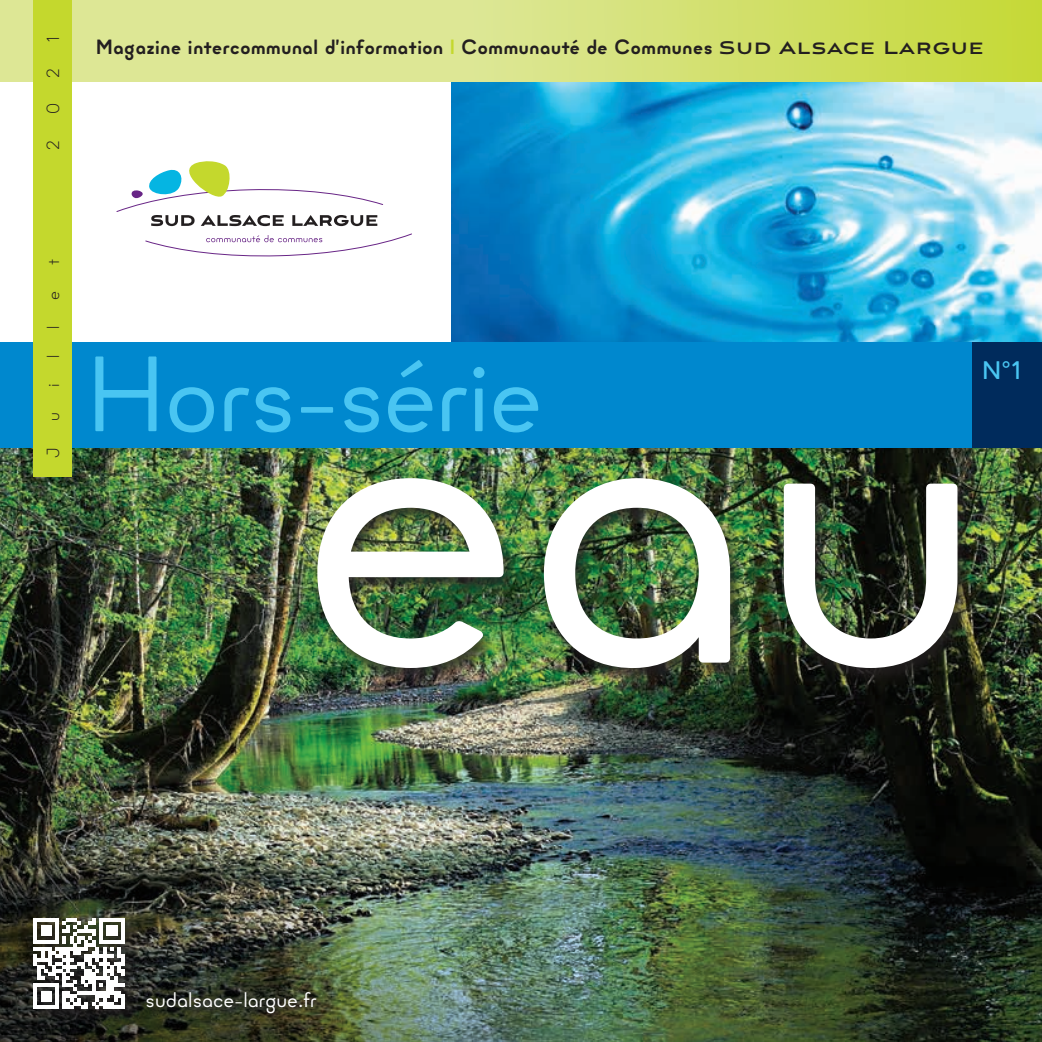
<style>
.page{position:relative;width:1042px;height:1042px;background:#fff}
.page>*{position:absolute;margin:0;border:0;box-sizing:border-box;transform-origin:0 0}
.t1{font:447.47px "Minimo";color:#fff}
.t2{font:106.75px "Minimo";letter-spacing:-.01em;color:#49c5f2}
.t3{font:500 25.38px "Minimo";color:#49c5f2}
.t4{font:21.18px "Minimo";color:#fff}
.t5{font:700 20.65px "Minimo";color:#231f20}
.t6{font:300 17.5px "Minimo";color:#231f20}
.s1{color:#c4d82d}
.s2{font-family:"Aviano Sans";font-size:22.75px}
</style>
<div class="page">
<img style="left:0;top:448px;width:1042px;height:594px">
<img style="left:451px;top:81px;width:591px;height:261px">
<div style="left:0;top:342px;width:1042px;height:106px;background:#0088ce"></div>
<svg style="left:145px;top:233px;width:267px;height:24px"></svg>
<svg style="left:116px;top:161px;width:267px;height:65px"></svg>
<div style="left:312px;top:476px;width:660px;height:211px;background:#231f20;opacity:.77"></div>
<svg style="left:0;top:0;width:1042px;height:81px;background:#d6e27b"></svg>
<div style="left:33px;top:0;width:39px;height:476px;background:#c4d82d"></div>
<svg style="left:145px;top:990px;width:180px;height:32px;background:#303421"></svg>
<div style="left:31px;top:915px;width:110px;height:110px;background:#231f20;opacity:.96"></div>
<svg style="left:33px;top:918px;width:92px;height:91px"></svg>
<div style="left:972px;top:342px;width:70px;height:106px;background:#002b5c"></div>
<p class="t6" style="left:41px;top:42px;width:7px;rotate:-90deg">1</p>
<p class="t5" style="left:96px;top:33px;width:889px">Magazine intercommunal d’information <span class="s1">l</span> Communauté de Communes <span class="s2">Sud Alsace Largue</span></p>
<p class="t6" style="left:41px;top:78px;width:11px;rotate:-90deg">2</p>
<p class="t6" style="left:41px;top:114px;width:13px;rotate:-90deg">0</p>
<p class="t6" style="left:41px;top:150px;width:11px;rotate:-90deg">2</p>
<p class="t6" style="left:41px;top:265px;width:8px;rotate:-90deg">t</p>
<p class="t6" style="left:41px;top:300px;width:11px;rotate:-90deg">e</p>
<p class="t6" style="left:41px;top:329px;width:5px;rotate:-90deg">l</p>
<p class="t6" style="left:41px;top:358px;width:5px;rotate:-90deg">l</p>
<p class="t6" style="left:41px;top:387px;width:5px;rotate:-90deg">i</p>
<p class="t6" style="left:41px;top:421px;width:10px;rotate:-90deg">u</p>
<p class="t6" style="left:41px;top:458px;width:12px;rotate:-90deg">J</p>
<h2 class="t2" style="left:87px;top:324px;width:458px">Hors-série</h2>
<h1 class="t1" style="left:295px;top:214px;width:691px">eau</h1>
<p class="t3" style="left:982px;top:353px;width:40px">N°1</p>
<p class="t4" style="left:146px;top:986px;width:173px">sudalsace-largue.fr</p>
</div>
